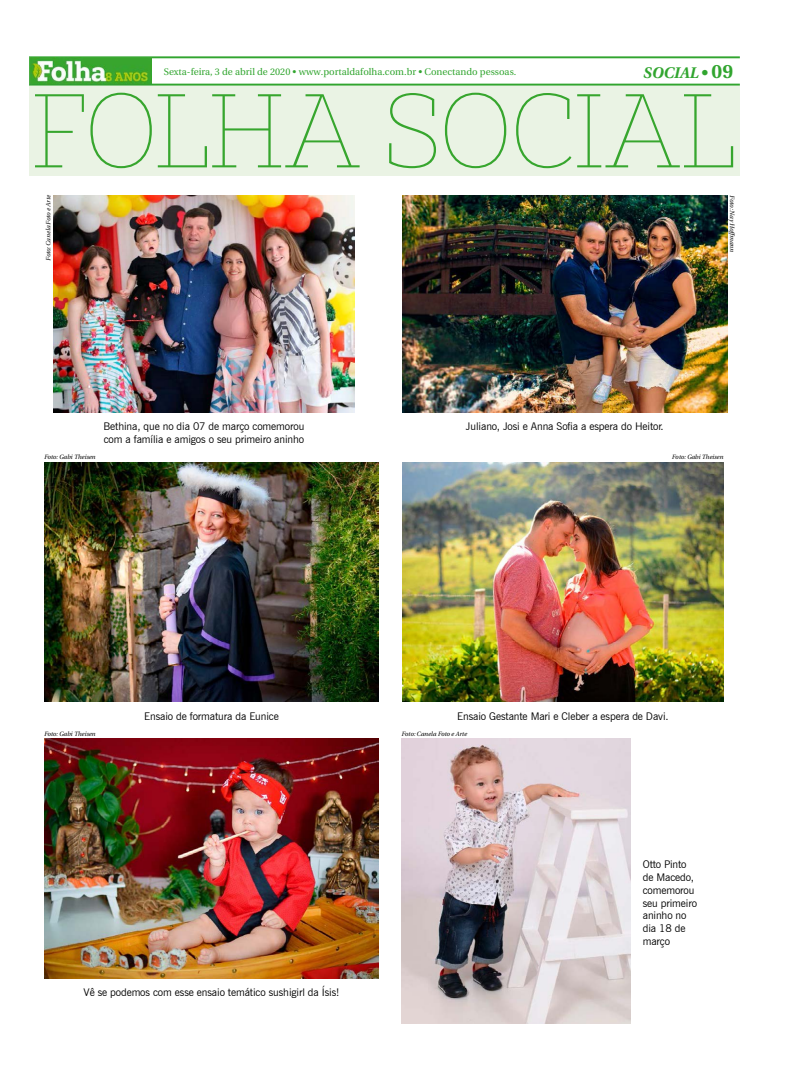
<style>
.page{position:relative;width:791px;height:1078px;background:#fff}
.page>*{position:absolute;margin:0;border:0;box-sizing:border-box;transform-origin:0 0}
.t1{font:italic 700 15.4px "Linguistics Pro";color:#31a52f}
.t2{font:10.6px/12.7px "News Gothic BT";letter-spacing:-.01em;color:#000}
.t3{font:9.6px "Linguistics Pro";color:#31a52f}
.t4{font:italic 6.2px "Linguistics Pro";color:#000}
.s1{font-style:normal}
.s2{font-style:normal;font-size:19.2px}
</style>
<div class="page">
<div style="left:29px;top:85px;width:711px;height:91px;background:#eaf3e4"></div>
<svg style="left:35px;top:93px;width:698px;height:75px"></svg>
<hr style="left:29px;top:84px;width:711px;height:1px;background:#31a52f">
<hr style="left:29px;top:56px;width:711px;height:2px;background:#31a52f">
<img style="left:29px;top:57px;width:123px;height:28px">
<img style="left:53px;top:195px;width:301px;height:217px">
<img style="left:44px;top:462px;width:335px;height:239px">
<img style="left:403px;top:462px;width:320px;height:239px">
<img style="left:403px;top:195px;width:324px;height:217px">
<img style="left:401px;top:738px;width:229px;height:285px">
<img style="left:44px;top:738px;width:335px;height:239px">
<p class="t3" style="left:164px;top:64px;width:354px">Sexta-feira, 3 de abril de 2020 • www.portaldafolha.com.br • Conectando pessoas.</p>
<h1 class="t1" style="left:643px;top:60px;width:92px">SOCIAL <span class="s1">•</span> <span class="s2">09</span></h1>
<p class="t4" style="left:44px;top:261px;width:67px;rotate:-90deg">Foto: Canela Foto e Arte</p>
<p class="t4" style="left:737px;top:195px;width:58px;rotate:90deg">Foto: Nay Hoffmann</p>
<p class="t2" style="left:104px;top:420px;width:202px">Bethina, que no dia 07 de março comemorou com a família e amigos o seu primeiro aninho</p>
<p class="t2" style="left:466px;top:420px;width:199px">Juliano, Josi e Anna Sofia a espera do Heitor.</p>
<p class="t4" style="left:44px;top:452px;width:53px">Foto: Gabi Theisen</p>
<p class="t4" style="left:672px;top:452px;width:53px">Foto: Gabi Theisen</p>
<p class="t4" style="left:44px;top:729px;width:53px">Foto: Gabi Theisen</p>
<p class="t2" style="left:144px;top:709px;width:136px">Ensaio de formatura da Eunice</p>
<p class="t2" style="left:84px;top:985px;width:257px">Vê se podemos com esse ensaio temático sushigirl da Ísis!</p>
<p class="t2" style="left:457px;top:709px;width:213px">Ensaio Gestante Mari e Cleber a espera de Davi.</p>
<p class="t4" style="left:401px;top:729px;width:67px">Foto: Canela Foto e Arte</p>
<p class="t2" style="left:643px;top:858px;width:56px">Otto Pinto de Macedo, comemorou seu primeiro aninho no dia 18 de março</p>
</div>
